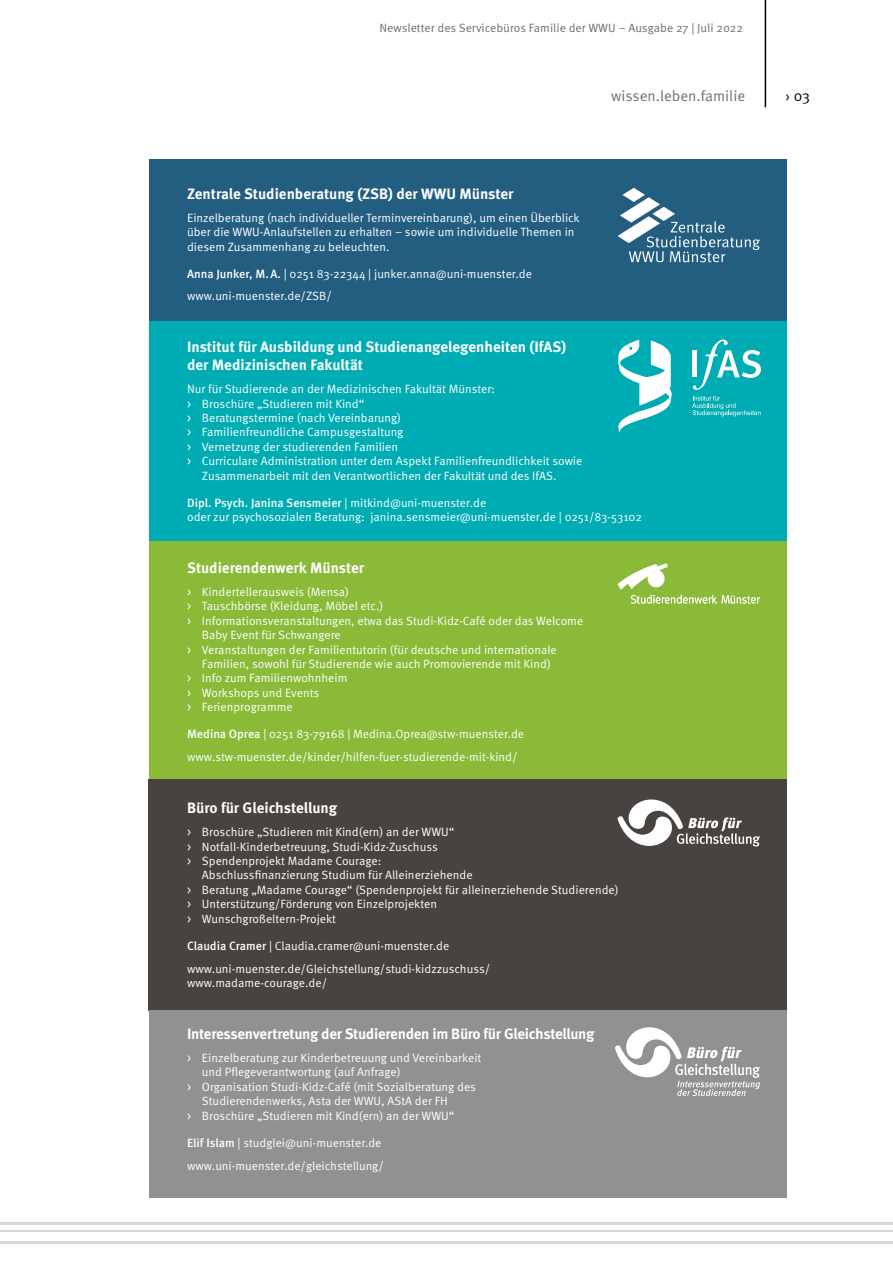
<style>
.page{position:relative;width:893px;height:1263px;background:#fff}
.page>*{position:absolute;margin:0;border:0;box-sizing:border-box;transform-origin:0 0}
.t1{font:700 15px/18px "Meta OT";letter-spacing:-.005em;color:#fff}
.t2{font:15px "Meta OT";color:#706f6f}
.t3{font:15px "Meta OT";color:#000}
.t4{font:12px/14.4px "Meta OT";color:#fff}
.t5{font:12px "Meta OT";color:#706f6f}
.s1{font-weight:500}
</style>
<div class="page">
<hr style="left:765px;top:0;width:1px;height:107px;background:#000">
<hr style="left:0;top:1230px;width:893px;height:1px;background:#d5d6db">
<hr style="left:0;top:1241px;width:893px;height:3px;background:#d5d6db">
<hr style="left:0;top:1222px;width:893px;height:3px;background:#d5d6db">
<div style="left:149px;top:779px;width:638px;height:231px;background:#484341"></div>
<div style="left:149px;top:321px;width:637px;height:221px;background:#00acb3"></div>
<div style="left:149px;top:1010px;width:637px;height:188px;background:#919191"></div>
<div style="left:149px;top:542px;width:637px;height:237px;background:#8aba38"></div>
<div style="left:149px;top:159px;width:638px;height:162px;background:#235e81"></div>
<svg style="left:617px;top:563px;width:143px;height:41px"></svg>
<svg style="left:617px;top:799px;width:143px;height:47px"></svg>
<svg style="left:692px;top:396px;width:69px;height:20px"></svg>
<svg style="left:692px;top:340px;width:69px;height:50px"></svg>
<svg style="left:618px;top:340px;width:54px;height:93px"></svg>
<svg style="left:617px;top:188px;width:143px;height:74px"></svg>
<svg style="left:615px;top:1027px;width:145px;height:69px"></svg>
<p class="t5" style="left:380px;top:21px;width:365px">Newsletter des Servicebüros Familie der WWU – Ausgabe 27 | Juli 2022</p>
<p class="t2" style="left:611px;top:86px;width:135px">wissen.leben.familie</p>
<p class="t1" style="left:187px;top:185px;width:328px">Zentrale Studienberatung (ZSB) der WWU Münster</p>
<p class="t4" style="left:187px;top:211px;width:394px">Einzelberatung (nach individueller Terminvereinbarung), um einen Überblick über die WWU-Anlaufstellen zu erhalten – sowie um individuelle Themen in diesem Zusammenhang zu beleuchten.</p>
<p class="t4" style="left:187px;top:263px;width:346px;line-height:22.2px"><span class="s1">Anna Junker, M.A.</span> | 0251 83-22344 | junker.anna@uni-muenster.de www.uni-muenster.de/ZSB/</p>
<p class="t1" style="left:187px;top:338px;width:381px">Institut für Ausbildung und Studienangelegenheiten (IfAS) der Medizinischen Fakultät</p>
<p class="t4" style="left:187px;top:382px;width:309px">Nur für Studierende an der Medizinischen Fakultät Münster:</p>
<p class="t4" style="left:187px;top:396px;width:179px">&gt; Broschüre „Studieren mit Kind“</p>
<p class="t4" style="left:187px;top:411px;width:216px">&gt; Beratungstermine (nach Vereinbarung)</p>
<p class="t4" style="left:187px;top:425px;width:218px">&gt; Familienfreundliche Campusgestaltung</p>
<p class="t4" style="left:187px;top:439px;width:212px">&gt; Vernetzung der studierenden Familien</p>
<p class="t4" style="left:187px;top:454px;width:397px">&gt; Curriculare Administration unter dem Aspekt Familienfreundlichkeit sowie</p>
<p class="t4" style="left:202px;top:468px;width:356px">Zusammenarbeit mit den Verantwortlichen der Fakultät und des IfAS.</p>
<p class="t4" style="left:187px;top:495px;width:456px"><span class="s1">Dipl. Psych. Janina Sensmeier</span> | mitkind@uni-muenster.de<br>oder zur psychosozialen Beratung: janina.sensmeier@uni-muenster.de | 0251/83-53102</p>
<p class="t1" style="left:187px;top:559px;width:179px">Studierendenwerk Münster</p>
<p class="t4" style="left:187px;top:585px;width:163px">&gt; Kindertellerausweis (Mensa)</p>
<p class="t4" style="left:187px;top:599px;width:198px">&gt; Tauschbörse (Kleidung, Möbel etc.)</p>
<p class="t4" style="left:187px;top:614px;width:398px">&gt; Informationsveranstaltungen, etwa das Studi-Kidz-Café oder das Welcome</p>
<p class="t4" style="left:202px;top:628px;width:140px">Baby Event für Schwangere</p>
<p class="t4" style="left:187px;top:642px;width:371px">&gt; Veranstaltungen der Familientutorin (für deutsche und internationale</p>
<p class="t4" style="left:202px;top:657px;width:350px">Familien, sowohl für Studierende wie auch Promovierende mit Kind)</p>
<p class="t4" style="left:187px;top:671px;width:162px">&gt; Info zum Familienwohnheim</p>
<p class="t4" style="left:187px;top:686px;width:134px">&gt; Workshops und Events</p>
<p class="t4" style="left:187px;top:700px;width:107px">&gt; Ferienprogramme</p>
<p class="t4" style="left:187px;top:723px;width:339px;line-height:23px"><span class="s1">Medina Oprea</span> | 0251 83-79168 | Medina.Oprea@stw-muenster.de www.stw-muenster.de/kinder/hilfen-fuer-studierende-mit-kind/</p>
<p class="t1" style="left:187px;top:799px;width:152px">Büro für Gleichstellung</p>
<p class="t4" style="left:187px;top:825px;width:269px">&gt; Broschüre „Studieren mit Kind(ern) an der WWU“ &gt; Notfall-Kinderbetreuung, Studi-Kidz-Zuschuss<br>&gt; Spendenprojekt Madame Courage:</p>
<p class="t4" style="left:187px;top:868px;width:433px;text-indent:15px">Abschlussfinanzierung Studium für Alleinerziehende<br>&gt; Beratung „Madame Courage“ (Spendenprojekt für alleinerziehende Studierende) &gt; Unterstützung/Förderung von Einzelprojekten<br>&gt; Wunschgroßeltern-Projekt</p>
<p class="t4" style="left:187px;top:934px;width:305px;line-height:23px"><span class="s1">Claudia Cramer</span> | Claudia.cramer@uni-muenster.de www.uni-muenster.de/Gleichstellung/studi-kidzzuschuss/</p>
<p class="t4" style="left:187px;top:976px;width:142px">www.madame-courage.de/</p>
<p class="t1" style="left:187px;top:1025px;width:409px">Interessenvertretung der Studierenden im Büro für Gleichstellung</p>
<p class="t4" style="left:187px;top:1051px;width:296px">&gt; Einzelberatung zur Kinderbetreuung und Vereinbarkeit</p>
<p class="t4" style="left:202px;top:1065px;width:200px">und Pflegeverantwortung (auf Anfrage)</p>
<p class="t4" style="left:187px;top:1079px;width:290px">&gt; Organisation Studi-Kidz-Café (mit Sozialberatung des</p>
<p class="t4" style="left:202px;top:1094px;width:247px">Studierendenwerks, Asta der WWU, AStA der FH</p>
<p class="t4" style="left:187px;top:1108px;width:269px">&gt; Broschüre „Studieren mit Kind(ern) an der WWU“</p>
<p class="t4" style="left:187px;top:1131px;width:198px;line-height:23px"><span class="s1">Elif Islam</span> | studglei@uni-muenster.de www.uni-muenster.de/gleichstellung/</p>
<p class="t3" style="left:786px;top:86px;width:26px">› 03</p>
</div>
